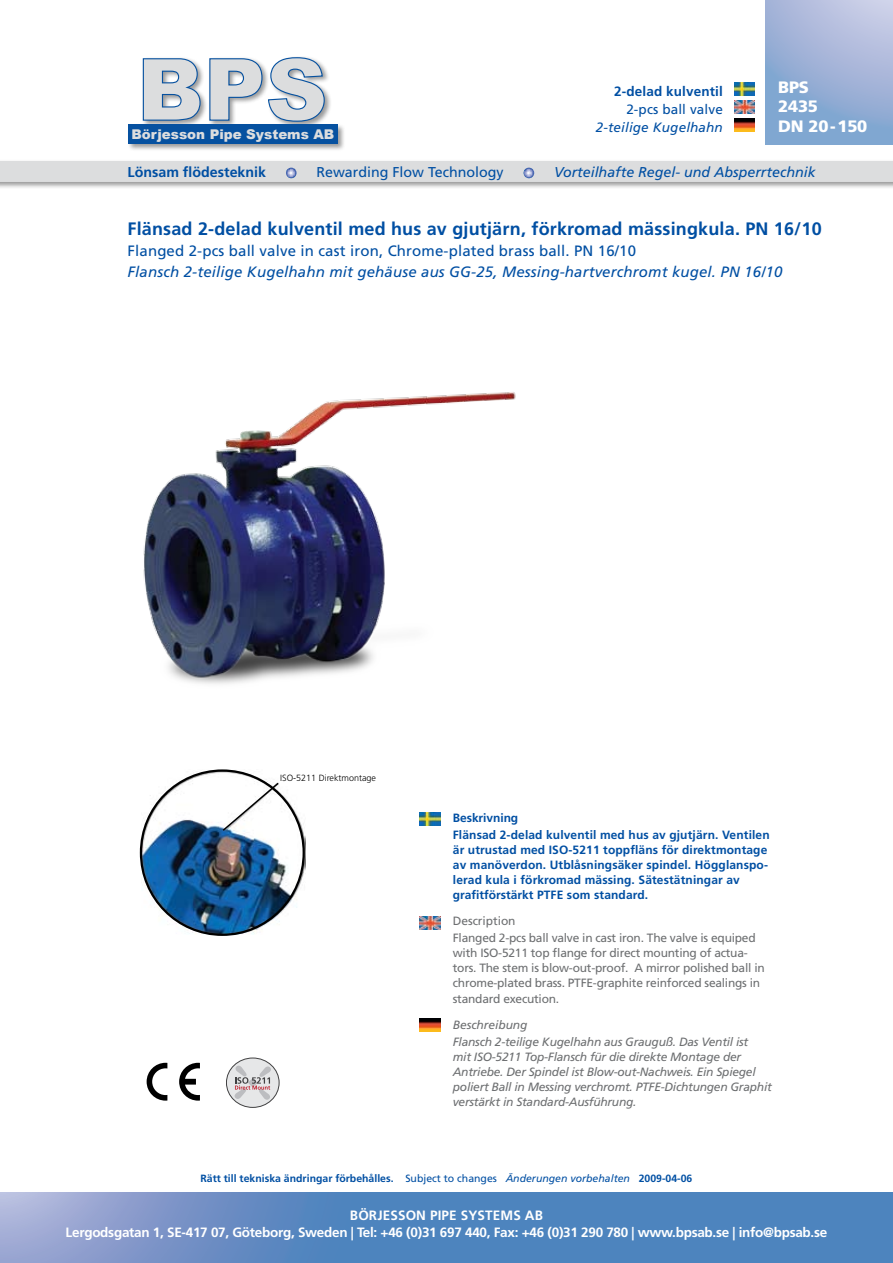
<style>
.page{position:relative;width:893px;height:1263px;background:#fff}
.page>*{position:absolute;margin:0;border:0;box-sizing:border-box;transform-origin:0 0}
.t1{font:900 85.65px "Arial";color:#dcddde}
.t2{font:700 18px "Frutiger";letter-spacing:.01em;color:#004fa3}
.t3{font:900 16.5px/19.5px "Frutiger";letter-spacing:-.01em;color:#fff}
.t4{font:italic 15px "Frutiger";letter-spacing:.01em;color:#004fa3}
.t5{font:15px "Frutiger";letter-spacing:.01em;color:#004fa3}
.t6{font:italic 14.25px "Frutiger";color:#004fa3}
.t7{font:14.25px "Frutiger";color:#004fa3}
.t8{font:700 14.25px "Frutiger";color:#004fa3}
.t9{font:700 13.5px/17.1px "Frutiger";letter-spacing:-.02em;color:#fff;text-align:center}
.t10{font:900 13.5px "Arial";color:#dcddde}
.t11{font:italic 13.5px "Frutiger";letter-spacing:.01em;color:#004fa3}
.t12{font:700 13.5px "Frutiger";letter-spacing:.01em;color:#004fa3}
.t13{font:13.5px "Frutiger";letter-spacing:.01em;color:#004fa3}
.t14{font:italic 12px/15px "Frutiger";letter-spacing:-.02em;color:#6d6f71}
.t15{font:700 12px/15px "Frutiger";letter-spacing:.01em;color:#004fa3}
.t16{font:12px/15px "Frutiger";letter-spacing:-.02em;color:#6d6f71}
.t17{font:700 10.5px "Frutiger";color:#004fa3}
.t18{font:300 9px "Frutiger";color:#000}
.s1{font-weight:400}
.s2{font-weight:400;font-style:italic}
</style>
<div class="page">
<svg style="left:0;top:1192px;width:893px;height:71px;background:#5e8bc2"></svg>
<div style="left:127px;top:56px;width:219px;height:95px;background:#000;opacity:.4"></div>
<div style="left:129px;top:125px;width:209px;height:19px;background:#0651a0"></div>
<svg style="left:142px;top:58px;width:59px;height:63px;background:#9ea6ae"></svg>
<svg style="left:209px;top:57px;width:116px;height:65px"></svg>
<svg style="left:765px;top:0;width:128px;height:145px;background:#9bb2d7"></svg>
<div style="left:0;top:159px;width:893px;height:30px;background:#000;opacity:.4"></div>
<div style="left:0;top:161px;width:893px;height:21px;background:#dcddde"></div>
<svg style="left:286px;top:168px;width:11px;height:10px"></svg>
<svg style="left:524px;top:168px;width:10px;height:10px"></svg>
<img style="left:734px;top:83px;width:21px;height:13px">
<img style="left:734px;top:101px;width:21px;height:13px">
<img style="left:734px;top:119px;width:21px;height:13px">
<div style="left:226px;top:1058px;width:53px;height:49px;background:#e6e7e8;border-radius:50%"></div>
<div style="left:226px;top:1058px;width:53px;height:50px;border:1px solid #414142;border-radius:50%"></div>
<svg style="left:234px;top:1065px;width:38px;height:35px"></svg>
<img style="left:143px;top:392px;width:373px;height:292px">
<img style="left:141px;top:772px;width:164px;height:162px">
<svg style="left:221px;top:781px;width:59px;height:51px"></svg>
<img style="left:420px;top:813px;width:20px;height:13px">
<img style="left:420px;top:916px;width:20px;height:13px">
<img style="left:420px;top:1018px;width:20px;height:13px">
<svg style="left:147px;top:1063px;width:20px;height:37px"></svg>
<svg style="left:179px;top:1063px;width:21px;height:37px"></svg>
<h1 class="t1" style="left:137px;top:27px;width:192px">BPS</h1>
<p class="t10" style="left:131px;top:124px;width:204px">Börjesson Pipe Systems AB</p>
<p class="t12" style="left:614px;top:83px;width:110px">2-delad kulventil</p>
<p class="t13" style="left:626px;top:101px;width:98px">2-pcs ball valve</p>
<p class="t11" style="left:596px;top:119px;width:128px">2-teilige Kugelhahn</p>
<h3 class="t3" style="left:778px;top:77px;width:91px">BPS<br>2435<br>DN 20-150</h3>
<p class="t8" style="left:128px;top:164px;width:140px">Lönsam flödesteknik</p>
<p class="t7" style="left:316px;top:164px;width:189px">Rewarding Flow Technology</p>
<p class="t6" style="left:554px;top:164px;width:263px">Vorteilhafte Regel- und Absperrtechnik</p>
<h2 class="t2" style="left:128px;top:218px;width:696px">Flänsad 2-delad kulventil med hus av gjutjärn, förkromad mässingkula. PN 16/10</h2>
<p class="t5" style="left:128px;top:242px;width:510px">Flanged 2-pcs ball valve in cast iron, Chrome-plated brass ball. PN 16/10</p>
<p class="t4" style="left:128px;top:263px;width:656px">Flansch 2-teilige Kugelhahn mit gehäuse aus GG-25, Messing-hartverchromt kugel. PN 16/10</p>
<p class="t18" style="left:280px;top:772px;width:97px">ISO-5211 Direktmontage</p>
<p class="t15" style="left:453px;top:809px;width:318px;line-height:17.1px">Beskrivning<br>Flänsad 2-delad kulventil med hus av gjutjärn. Ventilen</p>
<p class="t15" style="left:453px;top:843px;width:317px">är utrustad med ISO-5211 toppfläns för direktmontage av manöverdon. Utblåsningsäker spindel. Högglanspo&shy;lerad kula i förkromad mässing. Sätestätningar av grafitförstärkt PTFE som standard.</p>
<p class="t16" style="left:453px;top:913px;width:304px;line-height:17.1px">Description<br>Flanged 2-pcs ball valve in cast iron. The valve is equiped</p>
<p class="t16" style="left:453px;top:946px;width:313px">with ISO-5211 top flange for direct mounting of actua&shy;tors. The stem is blow-out-proof. A mirror polished ball in chrome-plated brass. PTFE-graphite reinforced sealings in standard execution.</p>
<p class="t14" style="left:453px;top:1016px;width:297px;line-height:17.1px">Beschreibung<br>Flansch 2-teilige Kugelhahn aus Grauguß. Das Ventil ist</p>
<p class="t14" style="left:453px;top:1049px;width:320px">mit ISO-5211 Top-Flansch für die direkte Montage der Antriebe. Der Spindel ist Blow-out-Nachweis. Ein Spiegel poliert Ball in Messing verchromt. PTFE-Dichtungen Graphit verstärkt in Standard-Ausführung.</p>
<p class="t17" style="left:201px;top:1172px;width:493px">Rätt till tekniska ändringar förbehålles. <span class="s1">Subject to changes</span> <span class="s2">Änderungen vorbehalten</span> 2009-04-06</p>
<p class="t9" style="left:66px;top:1206px;width:763px">BÖRJESSON PIPE SYSTEMS AB<br>Lergodsgatan 1, SE-417 07, Göteborg, Sweden | Tel: +46 (0)31 697 440, Fax: +46 (0)31 290 780 | www.bpsab.se | info@bpsab.se</p>
</div>
